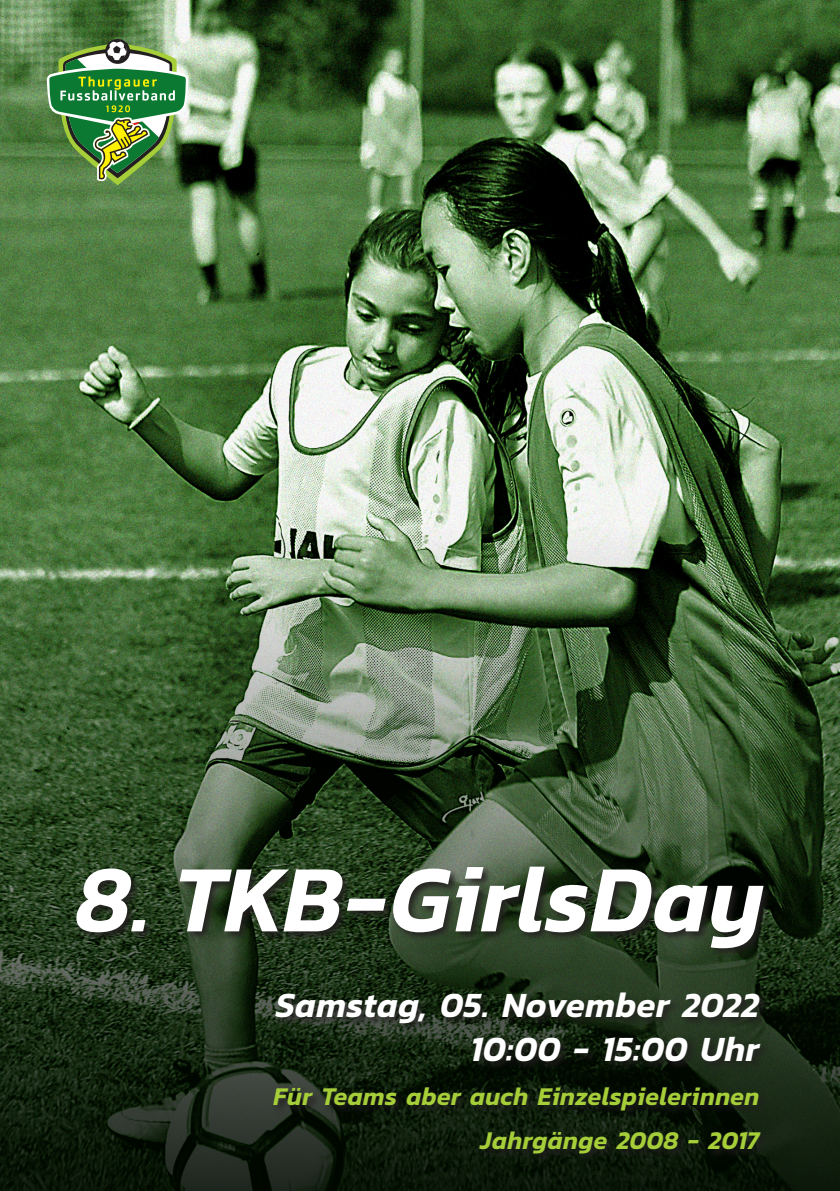
<style>
.page{position:relative;width:840px;height:1191px;background:#fff}
.page>*{position:absolute;margin:0;border:0;box-sizing:border-box;transform-origin:0 0}
.t1{font:italic 600 96px "Kanit";letter-spacing:.005em;color:#fff;scale:.96 1}
.t2{font:italic 600 36px/44px "Kanit";letter-spacing:.015em;color:#fff;text-align:right;scale:.96 1}
.t3{font:italic 600 26px/44px "Kanit";letter-spacing:.015em;color:#a6ce39;text-align:right;scale:.96 1}
</style>
<div class="page">
<img style="left:0;top:0;width:839px;height:322px">
<img style="left:0;top:322px;width:839px;height:869px">
<img style="left:47px;top:40px;width:141px;height:145px">
<div style="left:74px;top:863px;width:698px;height:95px;background:#231f20;opacity:.9"></div>
<div style="left:272px;top:990px;width:498px;height:173px;background:#231f20;opacity:.9"></div>
<h1 class="t1" style="left:76px;top:825px;width:718px">8. TKB-GirlsDay</h1>
<h2 class="t2" style="left:275px;top:981px;width:505px">Samstag, 05. November 2022<br>10:00 - 15:00 Uhr</h2>
<p class="t3" style="left:273px;top:1073px;width:507px">Für Teams aber auch Einzelspielerinnen<br>Jahrgänge 2008 - 2017</p>
</div>
